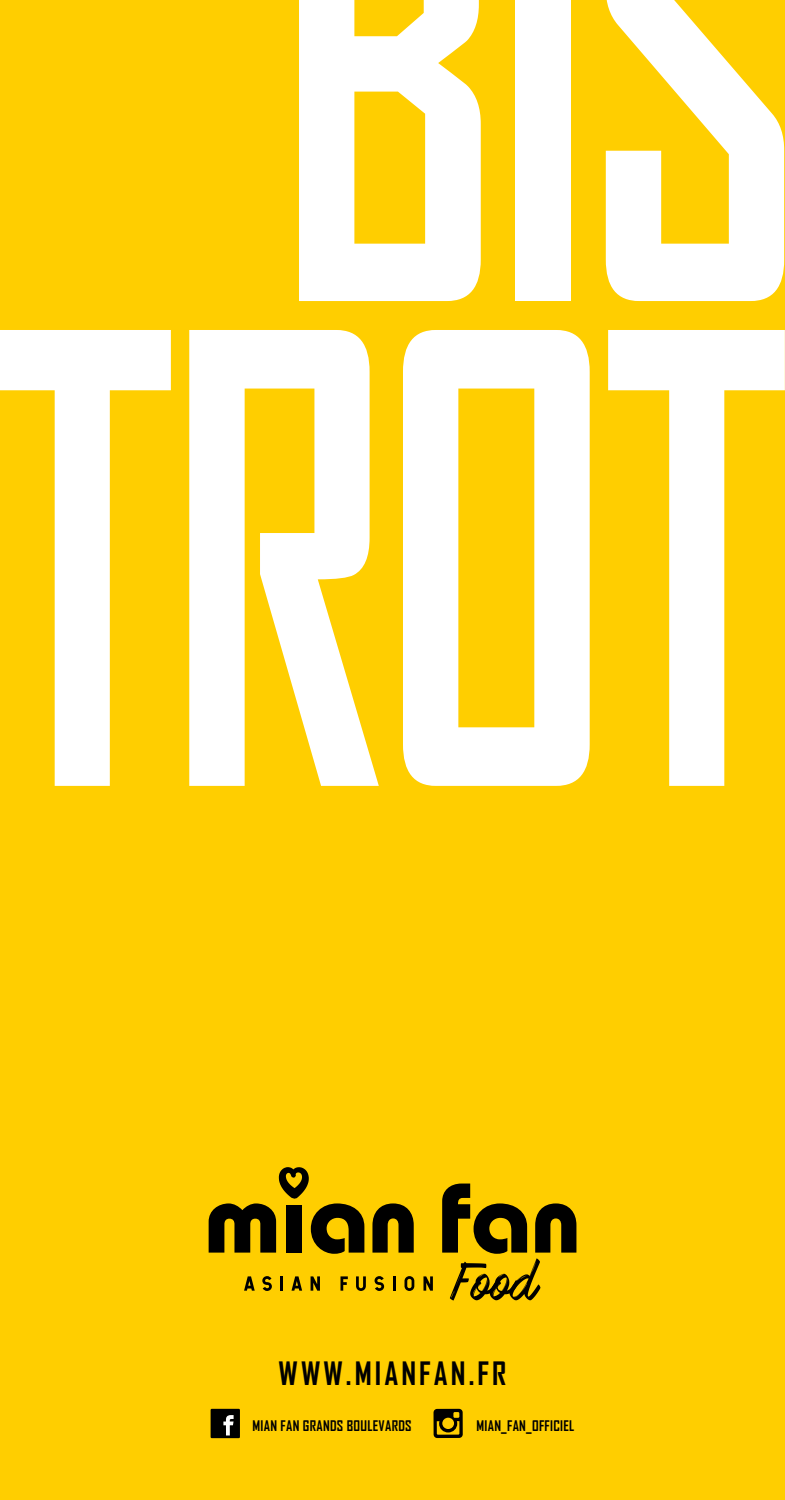
<style>
.page{position:relative;width:785px;height:1500px;background:#ffce00}
.page>*{position:absolute;margin:0;border:0;box-sizing:border-box;transform-origin:0 0}
.t1{font:700 596.62px/484.9px "Agency FB";letter-spacing:-.02em;color:#fff;text-align:center;scale:.81 1}
.t2{font:700 30.75px "Agency FB";letter-spacing:.1em;color:#000}
.t3{font:700 14px "Agency FB";letter-spacing:.02em;color:#000}
</style>
<div class="page">
<svg style="left:434px;top:1409px;width:29px;height:29px"></svg>
<div style="left:211px;top:1409px;width:29px;height:29px;background:#000"></div>
<svg style="left:223px;top:1415px;width:11px;height:21px"></svg>
<svg style="left:244px;top:1276px;width:11px;height:15px"></svg>
<svg style="left:262px;top:1276px;width:10px;height:15px"></svg>
<hr style="left:280px;top:1276px;width:3px;height:15px;background:#000">
<svg style="left:292px;top:1276px;width:10px;height:15px"></svg>
<svg style="left:311px;top:1276px;width:9px;height:15px"></svg>
<svg style="left:341px;top:1276px;width:7px;height:15px"></svg>
<svg style="left:356px;top:1276px;width:10px;height:15px"></svg>
<svg style="left:375px;top:1276px;width:9px;height:15px"></svg>
<svg style="left:393px;top:1276px;width:2px;height:15px"></svg>
<svg style="left:405px;top:1276px;width:9px;height:15px"></svg>
<svg style="left:423px;top:1276px;width:10px;height:15px"></svg>
<svg style="left:372px;top:1203px;width:42px;height:50px"></svg>
<svg style="left:442px;top:1184px;width:134px;height:117px"></svg>
<svg style="left:209px;top:1167px;width:155px;height:87px"></svg>
<p class="t1" style="left:-12px;top:-179px;width:1012px">BIS<br>TROT</p>
<p class="t2" style="left:279px;top:1354px;width:229px">WWW.MIANFAN.FR</p>
<p class="t3" style="left:253px;top:1417px;width:161px">MIAN FAN GRANDS BOULEVARDS</p>
<p class="t3" style="left:476px;top:1417px;width:99px">MIAN_FAN_OFFICIEL</p>
</div>
